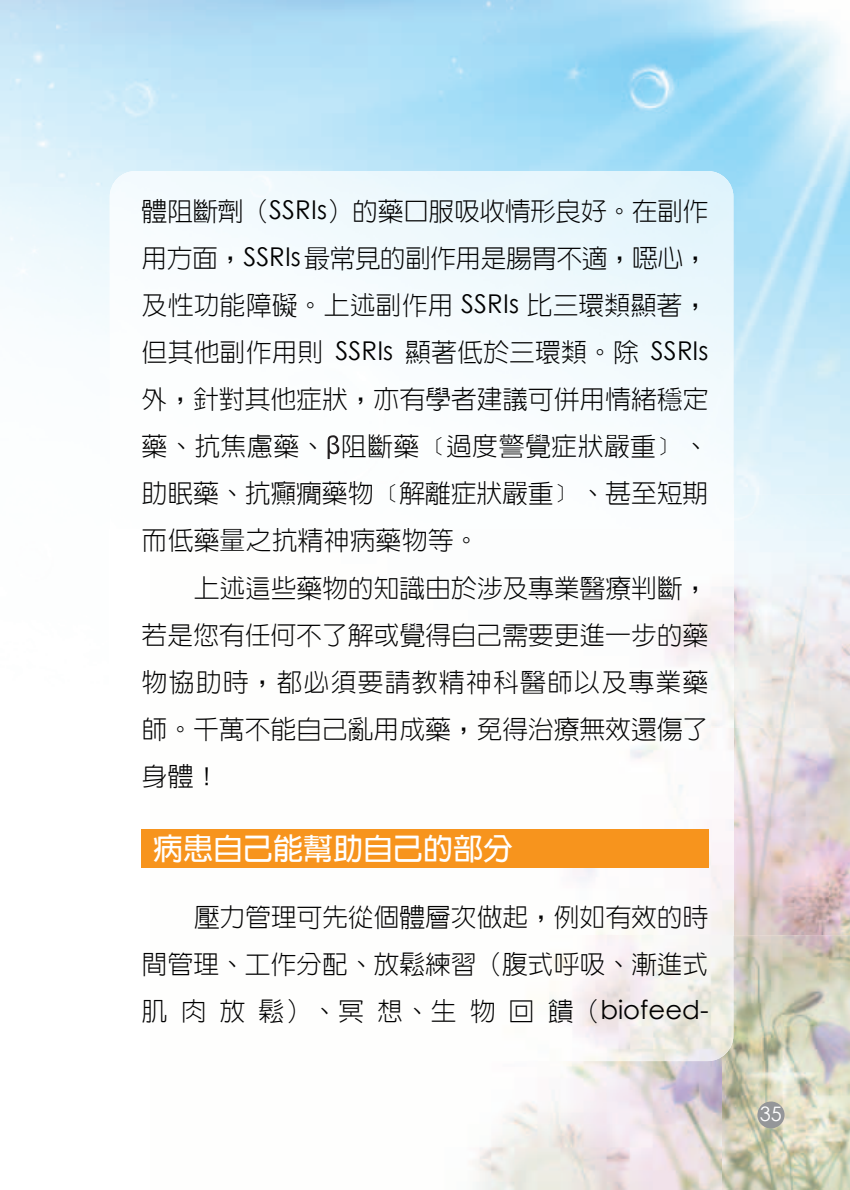
<style>
.page{position:relative;width:850px;height:1190px;background:#fff}
.page>*{position:absolute;margin:0;border:0;box-sizing:border-box;transform-origin:0 0}
.t1{font:700 30px "New Gothic";color:#fff}
.t2{font:300 26px/47.2px "New Gothic";color:#010101;text-align:justify}
.t3{font:20px "Century Gothic";color:#fff}
.s1{font-family:"Century Gothic";font-weight:400}
</style>
<div class="page">
<img style="left:733px;top:188px;width:117px;height:307px">
<img style="left:733px;top:728px;width:117px;height:207px">
<img style="left:733px;top:495px;width:117px;height:233px">
<img style="left:722px;top:935px;width:128px;height:255px">
<img style="left:472px;top:1061px;width:250px;height:129px">
<div style="left:757px;top:1102px;width:28px;height:26px;background:#949699;border-radius:50%"></div>
<div style="left:142px;top:829px;width:567px;height:39px;background:#f7941d"></div>
<svg style="left:328px;top:435px;width:11px;height:24px"></svg>
<p class="t2" style="left:142px;top:187px;width:569px">體阻斷劑（<span class="s1">SSRIs</span>）的藥口服吸收情形良好。在副作用方面，<span class="s1">SSRIs</span> 最常見的副作用是腸胃不適，噁心，及性功能障礙。上述副作用 <span class="s1">SSRIs</span> 比三環類顯著，但其他副作用則 <span class="s1">SSRIs</span> 顯著低於三環類。除 <span class="s1">SSRIs</span>外，針對其他症狀，亦有學者建議可併用情緒穩定藥、抗焦慮藥、阻斷藥﹝過度警覺症狀嚴重﹞、助眠藥、抗癲癇藥物﹝解離症狀嚴重﹞、甚至短期而低藥量之抗精神病藥物等。</p>
<p class="t2" style="left:142px;top:564px;width:568px;text-indent:52px">上述這些藥物的知識由於涉及專業醫療判斷，若是您有任何不了解或覺得自己需要更進一步的藥物協助時，都必須要請教精神科醫師以及專業藥師。千萬不能自己亂用成藥，免得治療無效還傷了身體！</p>
<p class="t1" style="left:153px;top:834px;width:361px">病患自己能幫助自己的部分</p>
<p class="t2" style="left:142px;top:894px;width:569px;text-indent:52px">壓力管理可先從個體層次做起，例如有效的時間管理、工作分配、放鬆練習（腹式呼吸、漸進式肌肉放鬆）、冥想、生物回饋（<span class="s1">biofeed-</span></p>
<p class="t3" style="left:760px;top:1101px;width:24px">35</p>
</div>
